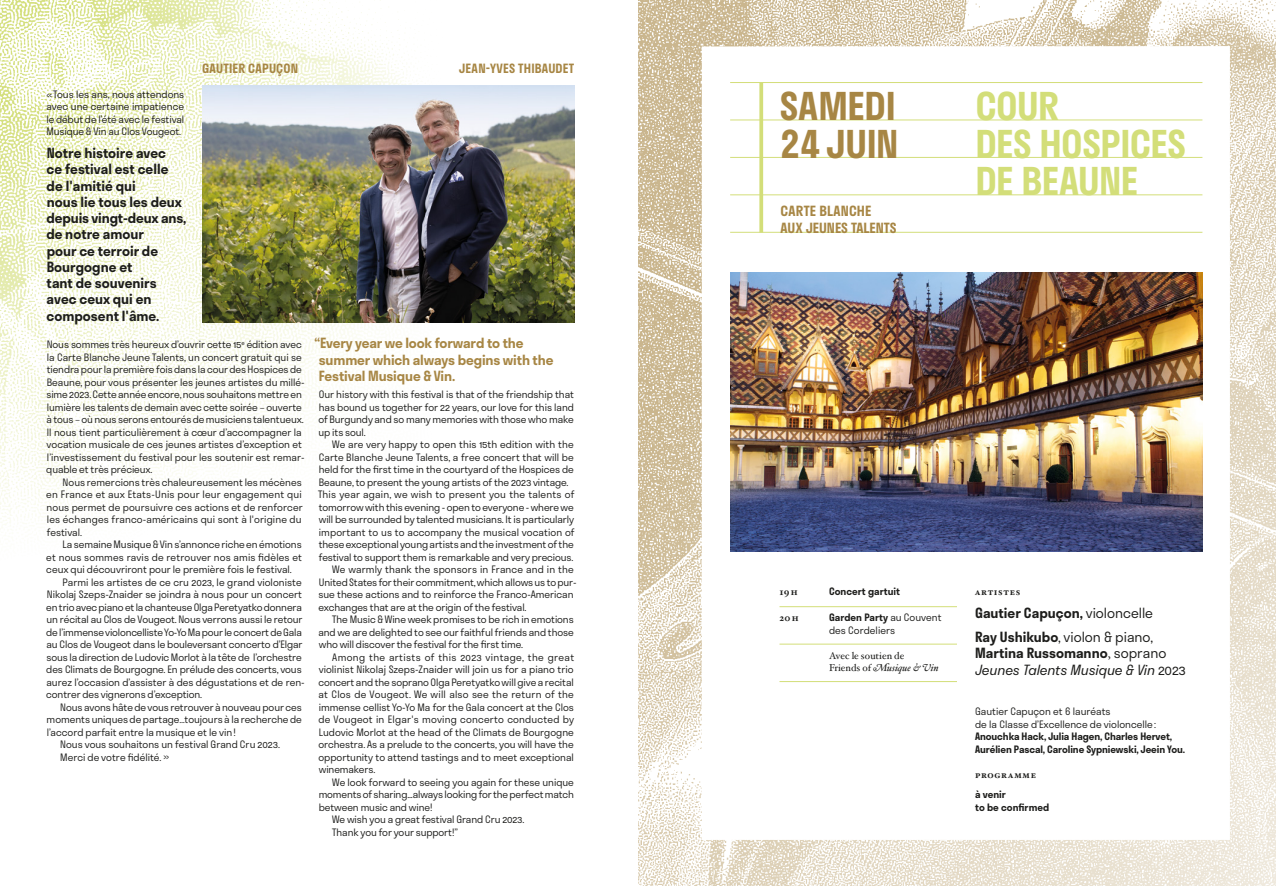
<style>
.page{position:relative;width:1276px;height:886px;background:#fff}
.page>*{position:absolute;margin:0;border:0;box-sizing:border-box;transform-origin:0 0}
.t1{font:600 37.5px/37.5px "Stratos";letter-spacing:-.015em;color:#d3de79}
.t2{font:600 37.5px/37.5px "Stratos";letter-spacing:-.005em;color:#a78644}
.t3{font:600 13.75px/16.2px "Stratos";color:#1d1d1b}
.t4{font:600 13.75px/16.2px "Stratos";letter-spacing:-.01em;color:#a78644}
.t5{font:italic 300 13.75px/16.2px "Stratos";letter-spacing:-.01em;color:#1d1d1b}
.t6{font:600 12.5px "Stratos";letter-spacing:.015em;color:#a78644}
.t7{font:300 10px/12.5px "Stratos";letter-spacing:-.01em;color:#1d1d1b}
.t8{font:600 10px/12.5px "Stratos";letter-spacing:-.01em;color:#1d1d1b}
.t9{font:300 10px "Stratos";letter-spacing:.02em;color:#1d1d1b}
.t10{font:300 10px "Stratos";letter-spacing:.01em;color:#1d1d1b}
.t11{font:300 10px "Stratos";letter-spacing:.015em;color:#1d1d1b}
.t12{font:300 10px "Stratos";letter-spacing:.03em;color:#1d1d1b}
.t13{font:10px/12.5px "Hoefler Txt";color:#1d1d1b}
.t14{font:700 10px "Hoefler Txt";letter-spacing:.07em;color:#1d1d1b}
.s1{font-weight:600}
.s2{font-style:italic}
.s3{font-weight:300}
.s4{font-weight:600;font-style:normal}
.s5{font-family:"Minion Pro";font-weight:400;font-style:normal}
.s6{font-style:normal}
</style>
<div class="page">
<img style="left:0;top:0;width:406px;height:528px">
<img style="left:638px;top:0;width:638px;height:886px">
<img style="left:202px;top:85px;width:372px;height:238px">
<svg style="left:702px;top:46px;width:528px;height:794px"></svg>
<hr style="left:730px;top:82px;width:472px;height:1px;background:#d3de79">
<hr style="left:730px;top:120px;width:472px;height:1px;background:#d3de79">
<hr style="left:730px;top:157px;width:472px;height:1px;background:#d3de79">
<hr style="left:730px;top:195px;width:472px;height:1px;background:#d3de79">
<hr style="left:730px;top:232px;width:472px;height:1px;background:#d3de79">
<svg style="left:759px;top:83px;width:4px;height:150px"></svg>
<img style="left:730px;top:272px;width:472px;height:280px">
<hr style="left:779px;top:606px;width:178px;height:1px;background:#d3de79">
<hr style="left:779px;top:644px;width:178px;height:1px;background:#d3de79">
<hr style="left:779px;top:681px;width:178px;height:1px;background:#d3de79">
<p class="t7" style="left:46px;top:88px;width:139px;text-align:justify">«Tous les ans, nous attendons avec une certaine impatience le début de l’été avec le festival Musique &amp; Vin au Clos Vougeot.</p>
<p class="t6" style="left:202px;top:58px;width:98px">GAUTIER CAPUÇON</p>
<p class="t6" style="left:459px;top:58px;width:117px">JEAN-YVES THIBAUDET</p>
<h2 class="t3" style="left:47px;top:144px;width:141px">Notre histoire avec<br>ce festival est celle de l'amitié qui<br>nous lie tous les deux depuis vingt-deux ans, de notre amour<br>pour ce terroir de<br>Bourgogne et<br>tant de souvenirs avec ceux qui en composent l'âme.</h2>
<p class="t7" style="left:46px;top:338px;width:260px">Nous sommes très heureux d’ouvrir cette 15<sup>e</sup> édition avec la Carte Blanche Jeune Talents, un concert gratuit qui se tiendra pour la première fois dans la cour des Hospices de Beaune, pour vous présenter les jeunes artistes du millé&shy;sime 2023. Cette année encore, nous souhaitons mettre en lumière les talents de demain avec cette soirée – ouverte à tous – où nous serons entourés de musiciens talentueux.<br>Il nous tient particulièrement à cœur d’accompagner la vocation musicale de ces jeunes artistes d’exception et l’investissement du festival pour les soutenir est remar&shy;quable et très précieux.</p>
<p class="t7" style="left:46px;top:475px;width:258px;text-align:justify;text-indent:16px">Nous remercions très chaleureusement les mécènes en France et aux Etats-Unis pour leur engagement qui nous permet de poursuivre ces actions et de renforcer les échanges franco-américains qui sont à l'origine du festival.</p>
<p class="t7" style="left:46px;top:538px;width:257px;text-align:justify;text-indent:16px">La semaine Musique &amp; Vin s’annonce riche en émotions et nous sommes ravis de retrouver nos amis fidèles et ceux qui découvriront pour le première fois le festival.</p>
<p class="t7" style="left:46px;top:575px;width:260px;text-indent:16px">Parmi les artistes de ce cru 2023, le grand violoniste Nikolaj Szeps-Znaider se joindra à nous pour un concert en trio avec piano et la chanteuse Olga Peretyatko donnera un récital au Clos de Vougeot. Nous verrons aussi le retour de l’immense violoncelliste Yo-Yo Ma pour le concert de Gala au Clos de Vougeot dans le bouleversant concerto d’Elgar sous la direction de Ludovic Morlot à la tête de l’orchestre des Climats de Bourgogne. En prélude des concerts, vous aurez l’occasion d’assister à des dégustations et de ren&shy;contrer des vignerons d’exception.</p>
<p class="t7" style="left:60px;top:700px;width:243px">Nous avons hâte de vous retrouver à nouveau pour ces</p>
<p class="t7" style="left:47px;top:713px;width:257px">moments uniques de partage…toujours à la recherche de</p>
<p class="t7" style="left:47px;top:725px;width:190px">l’accord parfait entre la musique et le vin!</p>
<p class="t7" style="left:60px;top:738px;width:221px">Nous vous souhaitons un festival Grand Cru 2023.</p>
<p class="t7" style="left:60px;top:750px;width:110px">Merci de votre fidélité. »</p>
<h2 class="t4" style="left:319px;top:335px;width:236px;text-indent:-4px">“Every year we look forward to the summer which always begins with the<br>Festival Musique &amp; Vin.</h2>
<p class="t7" style="left:318px;top:388px;width:257px;text-align:justify">Our history with this festival is that of the friendship that has bound us together for 22 years, our love for this land of Burgundy and so many memories with those who make up its soul.</p>
<p class="t7" style="left:332px;top:438px;width:243px">We are very happy to open this 15th edition with the</p>
<p class="t7" style="left:319px;top:450px;width:256px">Carte Blanche Jeune Talents, a free concert that will be</p>
<p class="t7" style="left:319px;top:463px;width:256px">held for the first time in the courtyard of the Hospices de</p>
<p class="t7" style="left:319px;top:475px;width:251px">Beaune, to present the young artists of the 2023 vintage.</p>
<p class="t11" style="left:318px;top:486px;width:258px">This year again, we wish to present you the talents of</p>
<p class="t7" style="left:319px;top:500px;width:256px">tomorrow with this evening - open to everyone - where we</p>
<p class="t7" style="left:319px;top:513px;width:257px">will be surrounded by talented musicians. It is particularly</p>
<p class="t10" style="left:319px;top:524px;width:257px">important to us to accompany the musical vocation of</p>
<p class="t7" style="left:319px;top:538px;width:257px">these exceptional young artists and the investment of the</p>
<p class="t7" style="left:319px;top:550px;width:256px">festival to support them is remarkable and very precious.</p>
<p class="t10" style="left:332px;top:561px;width:243px">We warmly thank the sponsors in France and in the</p>
<p class="t7" style="left:319px;top:575px;width:259px">United States for their commitment, which allows us to pur-</p>
<p class="t7" style="left:318px;top:588px;width:257px">sue these actions and to reinforce the Franco-American</p>
<p class="t7" style="left:318px;top:600px;width:210px">exchanges that are at the origin of the festival.</p>
<p class="t7" style="left:332px;top:613px;width:243px">The Music &amp; Wine week promises to be rich in emotions</p>
<p class="t7" style="left:318px;top:625px;width:257px">and we are delighted to see our faithful friends and those</p>
<p class="t7" style="left:319px;top:638px;width:206px">who will discover the festival for the first time.</p>
<p class="t12" style="left:332px;top:649px;width:243px">Among the artists of this 2023 vintage, the great</p>
<p class="t7" style="left:319px;top:663px;width:256px">violinist Nikolaj Szeps-Znaider will join us for a piano trio</p>
<p class="t7" style="left:318px;top:675px;width:257px">concert and the soprano Olga Peretyatko will give a recital</p>
<p class="t9" style="left:318px;top:686px;width:257px">at Clos de Vougeot. We will also see the return of the</p>
<p class="t7" style="left:319px;top:700px;width:256px">immense cellist Yo-Yo Ma for the Gala concert at the Clos</p>
<p class="t9" style="left:318px;top:711px;width:257px">de Vougeot in Elgar's moving concerto conducted by</p>
<p class="t7" style="left:319px;top:725px;width:256px">Ludovic Morlot at the head of the Climats de Bourgogne</p>
<p class="t7" style="left:318px;top:738px;width:257px">orchestra. As a prelude to the concerts, you will have the</p>
<p class="t7" style="left:318px;top:750px;width:257px">opportunity to attend tastings and to meet exceptional</p>
<p class="t7" style="left:319px;top:763px;width:58px">winemakers.</p>
<p class="t7" style="left:332px;top:775px;width:243px">We look forward to seeing you again for these unique</p>
<p class="t7" style="left:319px;top:788px;width:257px">moments of sharing...always looking for the perfect match</p>
<p class="t7" style="left:319px;top:800px;width:115px">between music and wine!</p>
<p class="t7" style="left:332px;top:813px;width:194px">We wish you a great festival Grand Cru 2023.</p>
<p class="t7" style="left:332px;top:825px;width:127px">Thank you for your support!”</p>
<h1 class="t2" style="left:780px;top:86px;width:120px">SAMEDI<br>24JUIN</h1>
<h2 class="t4" style="left:780px;top:203px;width:117px">CARTE BLANCHE<br>AUX JEUNES TALENTS</h2>
<h1 class="t1" style="left:975px;top:86px;width:212px">COUR<br>DES HOSPICES<br>DE BEAUNE</h1>
<p class="t14" style="left:779px;top:584px;width:20px">19 h</p>
<p class="t8" style="left:829px;top:585px;width:72px">Concert gartuit</p>
<p class="t14" style="left:779px;top:610px;width:21px">20 h</p>
<p class="t7" style="left:829px;top:611px;width:114px"><span class="s1">Garden Party</span> au Couvent des Cordeliers</p>
<p class="t13" style="left:829px;top:649px;width:111px">Avec le soutien de<br>Friends of <span class="s2">Musique &amp; Vin</span></p>
<p class="t14" style="left:975px;top:584px;width:47px">Artistes</p>
<h2 class="t3" style="left:975px;top:600px;width:179px;line-height:24.4px">Gautier Capuçon, <span class="s3">violoncelle<br></span>Ray Ushikubo<span class="s3">, violon &amp; piano,</span></h2>
<h2 class="t5" style="left:975px;top:645px;width:212px"><span class="s4">Martina Russomanno</span><span class="s5">,</span> <span class="s6">soprano<br></span>Jeunes Talents Musique &amp; Vin <span class="s6">2023</span></h2>
<p class="t7" style="left:975px;top:705px;width:182px">Gautier Capuçon et 6 lauréats<br>de la Classe d’Excellence de violoncelle:</p>
<p class="t8" style="left:975px;top:730px;width:211px">Anouchka Hack, Julia Hagen, Charles Hervet,<br>Aurélien Pascal, Caroline Sypniewski, Jeein You.</p>
<p class="t14" style="left:975px;top:767px;width:62px">PROGRAMME</p>
<p class="t8" style="left:975px;top:788px;width:76px">à venir<br>to be confirmed</p>
</div>
